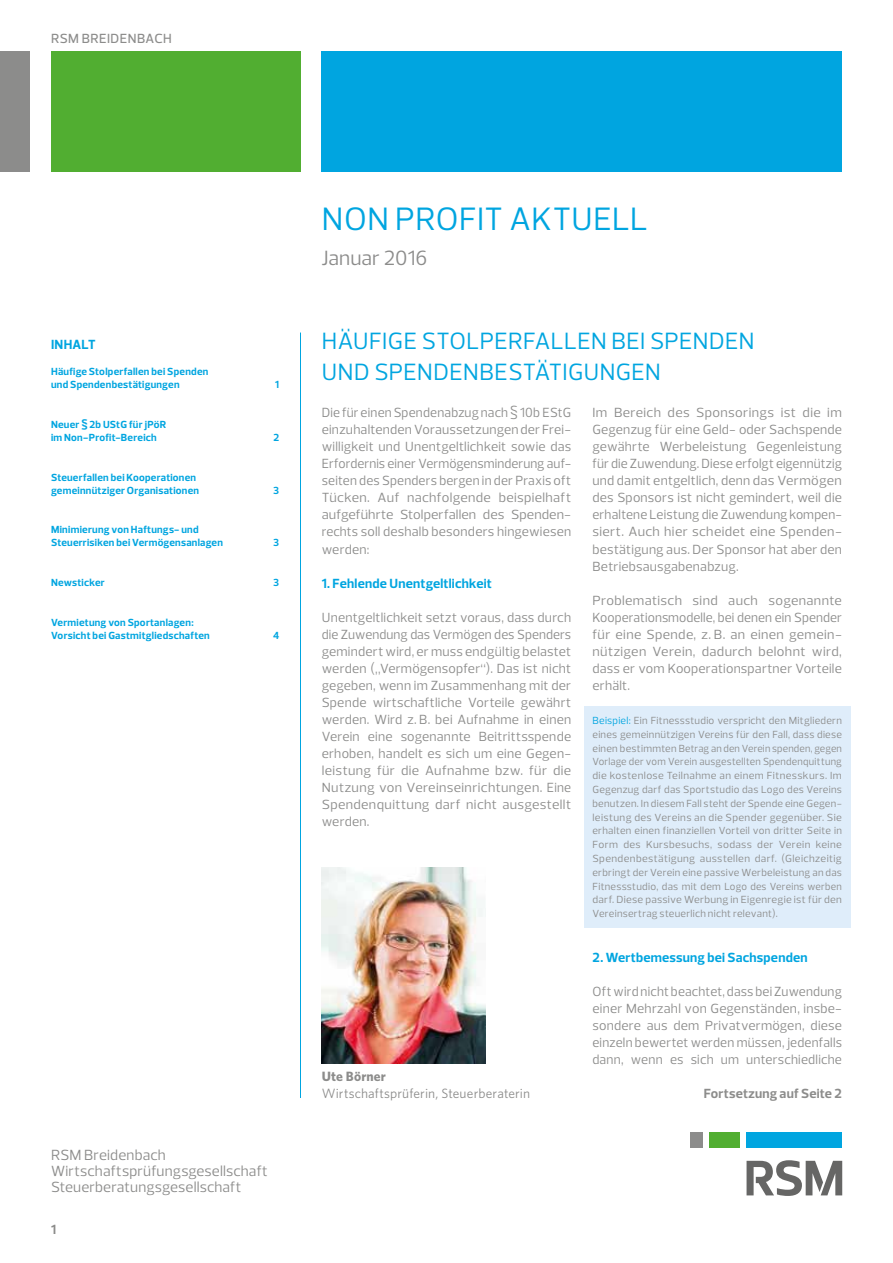
<style>
.page{position:relative;width:893px;height:1263px;background:#fff}
.page>*{position:absolute;margin:0;border:0;box-sizing:border-box;transform-origin:0 0}
.t1{font:33px "Prelo";letter-spacing:.01em;color:#00a5e0}
.t2{font:24px/31.5px "Prelo";letter-spacing:.01em;color:#00a5e0}
.t3{font:21px "Prelo";letter-spacing:.005em;color:#8c8c8b}
.t4{font:15px/15.9px "Prelo";letter-spacing:.01em;color:#8c8c8b}
.t5{font:13.5px/17px "Prelo";letter-spacing:.015em;color:#8c8c8b}
.t6{font:700 13.5px "Prelo";letter-spacing:.015em;color:#00a5e0}
.t7{font:13.5px "Whitney";letter-spacing:.01em;color:#8c8c8b}
.t8{font:700 13.5px "Prelo";letter-spacing:.015em;color:#8c8c8b}
.t9{font:500 13.5px "Prelo";letter-spacing:.03em;color:#8c8c8b}
.t10{font:700 13.5px "Whitney";letter-spacing:.01em;color:#8c8c8b}
.t11{font:10.5px/13.8px "Prelo";letter-spacing:.02em;color:#8c8c8b;text-align:justify}
.t12{font:700 10.5px/13.2px "Prelo";letter-spacing:.025em;color:#00a5e0}
.s1{color:#00a5e0}
</style>
<div class="page">
<div style="left:746px;top:1132px;width:96px;height:16px;background:#00a5e0"></div>
<div style="left:690px;top:1132px;width:12px;height:16px;background:#8c8c8b"></div>
<div style="left:709px;top:1132px;width:31px;height:16px;background:#51ae31"></div>
<svg style="left:746px;top:1160px;width:96px;height:36px"></svg>
<div style="left:0;top:51px;width:30px;height:120px;background:#8c8c8b"></div>
<div style="left:51px;top:51px;width:249px;height:120px;background:#51ae31"></div>
<div style="left:322px;top:51px;width:520px;height:120px;background:#00a5e0"></div>
<div style="left:584px;top:707px;width:266px;height:221px;background:#dfedfa"></div>
<hr style="left:300px;top:333px;width:1px;height:765px;background:#00a5e0">
<img style="left:322px;top:867px;width:163px;height:197px">
<p class="t9" style="left:51px;top:30px;width:122px">RSM BREIDENBACH</p>
<p class="t6" style="left:51px;top:336px;width:46px">INHALT</p>
<p class="t12" style="left:51px;top:365px;width:159px">Häufige Stolperfallen bei Spenden und Spendenbestätigungen</p>
<p class="t12" style="left:51px;top:418px;width:117px">Neuer § 2b UStG für jPöR im Non-Profit-Bereich</p>
<p class="t12" style="left:51px;top:470px;width:150px">Steuerfallen bei Kooperationen gemeinnütziger Organisationen</p>
<p class="t12" style="left:51px;top:523px;width:173px">Minimierung von Haftungs- und<br>Steuerrisiken bei Vermögensanlagen</p>
<p class="t12" style="left:275px;top:378px;width:5px">1</p>
<p class="t12" style="left:273px;top:431px;width:7px">2</p>
<p class="t12" style="left:273px;top:484px;width:7px">3</p>
<p class="t12" style="left:273px;top:536px;width:7px">3</p>
<p class="t12" style="left:51px;top:576px;width:55px">Newsticker</p>
<p class="t12" style="left:273px;top:576px;width:7px">3</p>
<p class="t12" style="left:51px;top:615px;width:160px">Vermietung von Sportanlagen:<br>Vorsicht bei Gastmitgliedschaften</p>
<p class="t12" style="left:273px;top:629px;width:8px">4</p>
<p class="t4" style="left:51px;top:1147px;width:218px">RSM Breidenbach<br>Wirtschaftsprüfungsgesellschaft<br>Steuerberatungsgesellschaft</p>
<p class="t8" style="left:51px;top:1221px;width:7px">1</p>
<h1 class="t1" style="left:322px;top:199px;width:328px">Non Profit Aktuell</h1>
<h3 class="t3" style="left:322px;top:245px;width:107px">Januar 2016</h3>
<h2 class="t2" style="left:322px;top:325px;width:430px">Häufige Stolperfallen bei Spen den und Spendenbestätigungen</h2>
<p class="t5" style="left:322px;top:404px;width:251px">Die für einen Spendenabzug nach § 10b EStG einzuhaltenden Voraussetzungen der Frei&shy;willigkeit und Unentgeltlichkeit sowie das Erfordernis einer Vermögensminderung auf&shy;seiten des Spenders bergen in der Praxis oft Tücken. Auf nachfolgende beispielhaft aufgeführte Stolperfallen des Spenden&shy;rechts soll deshalb besonders hingewiesen werden:</p>
<p class="t6" style="left:322px;top:575px;width:172px">1. Fehlende Unentgeltlichkeit</p>
<p class="t5" style="left:322px;top:609px;width:251px;text-align:justify">Unentgeltlichkeit setzt voraus, dass durch die Zuwendung das Vermögen des Spenders gemindert wird, er muss endgültig belastet werden („Vermögensopfer“). Das ist nicht gegeben, wenn im Zusammenhang mit der Spende wirtschaftliche Vorteile gewährt werden. Wird z. B. bei Aufnahme in einen Verein eine sogenannte Beitrittsspende erhoben, handelt es sich um eine -Gegen&shy;leistung für die Aufnahme bzw. für die Nutzung von Vereinseinrichtungen. Eine Spendenquittung darf nicht ausgestellt werden.</p>
<p class="t5" style="left:592px;top:404px;width:251px">Im Bereich des Sponsorings ist die im -Gegenzug für eine Geld- oder Sachspende gewährte Werbeleistung Gegenleistung für die Zuwendung. Diese erfolgt eigennützig und damit entgeltlich, denn das Vermögen des Sponsors ist nicht gemindert, weil die erhaltene Leistung die Zuwendung kompen&shy;siert. Auch hier scheidet eine Spenden&shy;bestätigung aus. Der Sponsor hat aber den Betriebsausgabenabzug.</p>
<p class="t5" style="left:592px;top:592px;width:251px">Problematisch sind auch sogenannte -Kooperationsmodelle, bei denen ein Spender für eine Spende, z. B. an einen gemein&shy;nützigen Verein, dadurch belohnt wird, dass er vom Kooperationspartner Vorteile erhält.</p>
<p class="t11" style="left:592px;top:713px;width:251px"><span class="s1">Beispiel:</span> Ein Fitnessstudio verspricht den Mitgliedern eines gemeinnützigen Vereins für den Fall, dass diese einen bestimmten Betrag an den Verein spenden, gegen Vorlage der vom Verein ausgestellten Spendenquittung die kostenlose Teilnahme an einem Fitnesskurs. Im Gegenzug darf das Sportstudio das Logo des Vereins benutzen. In diesem Fall steht der Spende eine Gegen&shy;leistung des Vereins an die Spender gegenüber. Sie erhalten einen finanziellen Vorteil von dritter Seite in Form des Kursbesuchs, sodass der Verein keine Spendenbestätigung ausstellen darf. (Gleichzeitig erbringt der Verein eine passive Werbeleistung an das Fitnessstudio, das mit dem Logo des Vereins werben darf. Diese passive Werbung in Eigenregie ist für den Vereinsertrag steuerlich nicht relevant).</p>
<p class="t6" style="left:592px;top:949px;width:217px">2. Wertbemessung bei Sachspenden</p>
<p class="t5" style="left:592px;top:983px;width:251px;text-align:justify">Oft wird nicht beachtet, dass bei Zuwendung einer Mehrzahl von Gegenständen, insbe&shy;sondere aus dem Privatvermögen, diese einzeln bewertet werden müssen, jedenfalls dann, wenn es sich um unterschiedliche</p>
<p class="t10" style="left:322px;top:1067px;width:66px">Ute Börner</p>
<p class="t7" style="left:322px;top:1084px;width:210px">Wirtschaftsprüferin, Steuerberaterin</p>
<p class="t8" style="left:704px;top:1085px;width:140px">Fortsetzung auf Seite 2</p>
</div>
